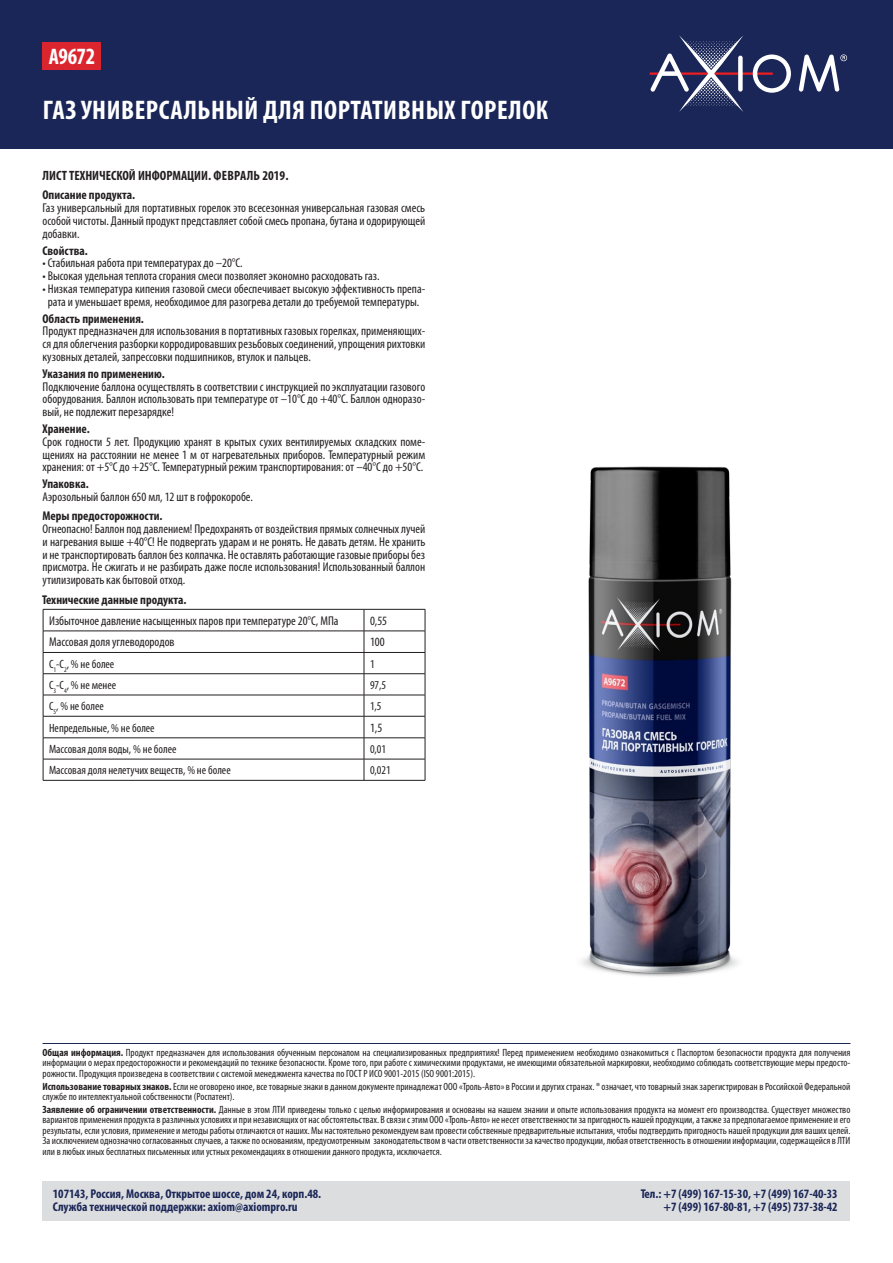
<style>
.page{position:relative;width:893px;height:1263px;background:#fff}
.page>*{position:absolute;margin:0;border:0;box-sizing:border-box;transform-origin:0 0}
.titul{font:700 condensed 27px "Myriad Pro";letter-spacing:.02em;color:#fff}
.Art-____with_GREPsty{font:700 condensed 23.4px "Myriad Pro";color:#fff;scale:.95 1}
.list{font:700 condensed 13.5px "Myriad Pro";color:#231f20}
.main{font:condensed 12.75px/12.8px "Myriad Pro";color:#231f20;text-align:justify}
.address{font:700 condensed 12.75px/13.5px "Myriad Pro";color:#1a2657}
.rub{font:700 condensed 12.75px "Myriad Pro";color:#231f20}
.t1{font:condensed 12px "Myriad Pro";color:#231f20}
.info{font:condensed 10.5px/10.5px "Myriad Pro";color:#231f20;text-align:justify}
.s1{font-size:22.5px}
.s2{font-weight:700}
</style>
<div class="page">
<div style="left:43px;top:1181px;width:807px;height:39px;background:#dcdddf"></div>
<div style="left:0;top:0;width:893px;height:149px;background:#1a2657"></div>
<hr style="left:649px;top:72px;width:124px;height:3px;background:#ee1d23">
<svg style="left:650px;top:35px;width:197px;height:77px"></svg>
<hr style="left:43px;top:1043px;width:807px;height:1px;background:#1a2657">
<img style="left:581px;top:466px;width:157px;height:511px">
<div style="left:43px;top:43px;width:58px;height:27px;background:#da252e"></div>
<hr style="left:43px;top:609px;width:321px;height:1px;background:#231f20">
<hr style="left:364px;top:609px;width:61px;height:1px;background:#231f20">
<hr style="left:43px;top:631px;width:321px;height:1px;background:#231f20">
<hr style="left:364px;top:631px;width:61px;height:1px;background:#231f20">
<hr style="left:43px;top:652px;width:321px;height:1px;background:#231f20">
<hr style="left:364px;top:652px;width:61px;height:1px;background:#231f20">
<hr style="left:43px;top:673px;width:321px;height:1px;background:#231f20">
<hr style="left:364px;top:673px;width:61px;height:1px;background:#231f20">
<hr style="left:43px;top:695px;width:321px;height:1px;background:#231f20">
<hr style="left:364px;top:695px;width:61px;height:1px;background:#231f20">
<hr style="left:43px;top:716px;width:321px;height:1px;background:#231f20">
<hr style="left:364px;top:716px;width:61px;height:1px;background:#231f20">
<hr style="left:43px;top:737px;width:321px;height:1px;background:#231f20">
<hr style="left:364px;top:737px;width:61px;height:1px;background:#231f20">
<hr style="left:43px;top:759px;width:321px;height:1px;background:#231f20">
<svg style="left:43px;top:609px;width:1px;height:171px"></svg>
<hr style="left:364px;top:759px;width:61px;height:1px;background:#231f20">
<svg style="left:364px;top:609px;width:1px;height:171px"></svg>
<svg style="left:425px;top:609px;width:1px;height:171px"></svg>
<hr style="left:43px;top:780px;width:321px;height:1px;background:#231f20">
<hr style="left:364px;top:780px;width:61px;height:1px;background:#231f20">
<p class="Art-____with_GREPsty" style="left:49px;top:42px;width:50px"><span class="s1">A</span>9672</p>
<p class="titul" style="left:43px;top:93px;width:507px">ГАЗ УНИВЕРСАЛЬНЫЙ ДЛЯ ПОРТАТИВНЫХ ГОРЕЛОК</p>
<p class="list" style="left:43px;top:167px;width:247px">ЛИСТ ТЕХНИЧЕСКОЙ ИНФОРМАЦИИ. ФЕВРАЛЬ 2019.</p>
<p class="rub" style="left:43px;top:187px;width:94px">Описание продукта.</p>
<p class="main" style="left:43px;top:201px;width:384px">Газ универсальный для портативных горелок это всесезонная универсальная газовая смесь особой чистоты. Данный продукт представляет собой смесь пропана, бутана и одорирующей добавки.</p>
<p class="rub" style="left:43px;top:242px;width:47px">Свойства.</p>
<p class="main" style="left:43px;top:257px;width:202px">• Стабильная работа при температурах до –20°С.</p>
<p class="main" style="left:43px;top:269px;width:339px">• Высокая удельная теплота сгорания смеси позволяет экономно расходовать газ.</p>
<p class="main" style="left:43px;top:282px;width:384px;text-align:center">• Низкая температура кипения газовой смеси обеспечивает высокую эффективность препа&shy;рата и уменьшает время, необходимое для разогрева детали до требуемой температуры.</p>
<p class="rub" style="left:43px;top:310px;width:103px">Область применения.</p>
<p class="main" style="left:43px;top:325px;width:384px">Продукт предназначен для использования в портативных газовых горелках, применяющих&shy;ся для облегчения разборки корродировавших резьбовых соединений, упрощения рихтовки кузовных деталей, запрессовки подшипников, втулок и пальцев.</p>
<p class="rub" style="left:43px;top:366px;width:124px">Указания по применению.</p>
<p class="main" style="left:43px;top:380px;width:384px">Подключение баллона осуществлять в соответствии с инструкцией по эксплуатации газового оборудования. Баллон использовать при температуре от –10°C до +40°C. Баллон одноразо&shy;вый, не подлежит перезарядке!</p>
<p class="rub" style="left:43px;top:421px;width:49px">Хранение.</p>
<p class="main" style="left:43px;top:435px;width:384px">Срок годности 5 лет. Продукцию хранят в крытых сухих вентилируемых складских поме&shy;щениях на расстоянии не менее 1 м от нагревательных приборов. Температурный режим хранения: от +5°С до +25°С. Температурный режим транспортирования: от –40°С до +50°С.</p>
<p class="rub" style="left:43px;top:476px;width:48px">Упаковка.</p>
<p class="main" style="left:43px;top:490px;width:212px">Аэрозольный баллон 650 мл, 12 шт в гофрокоробе.</p>
<p class="rub" style="left:43px;top:508px;width:122px">Меры предосторожности.</p>
<p class="main" style="left:43px;top:522px;width:384px">Огнеопасно! Баллон под давлением! Предохранять от воздействия прямых солнечных лучей и нагревания выше +40°С! Не подвергать ударам и не ронять. Не давать детям. Не хранить и не транспортировать баллон без колпачка. Не оставлять работающие газовые приборы без присмотра. Не сжигать и не разбирать даже после использования! Использованный баллон утилизировать как бытовой отход.</p>
<p class="rub" style="left:42px;top:592px;width:146px">Технические данные продукта.</p>
<p class="main" style="left:49px;top:614px;width:291px">Избыточное давление насыщенных паров при температуре 20°С, МПа</p>
<p class="main" style="left:370px;top:614px;width:19px">0,55</p>
<p class="main" style="left:49px;top:636px;width:127px">Массовая доля углеводородов</p>
<p class="main" style="left:370px;top:636px;width:16px">100</p>
<p class="t1" style="left:49px;top:656px;width:67px">С<sub>1</sub>-С<sub>2</sub>, % не более</p>
<p class="t1" style="left:370px;top:656px;width:6px">1</p>
<p class="t1" style="left:49px;top:678px;width:68px">С<sub>3</sub>-С<sub>4</sub>, % не менее</p>
<p class="t1" style="left:370px;top:678px;width:18px">97,5</p>
<p class="t1" style="left:49px;top:699px;width:56px">С<sub>5</sub>, % не более</p>
<p class="t1" style="left:370px;top:699px;width:13px">1,5</p>
<p class="t1" style="left:49px;top:720px;width:107px">Непредельные, % не более</p>
<p class="main" style="left:370px;top:721px;width:14px">1,5</p>
<p class="t1" style="left:49px;top:742px;width:129px">Массовая доля воды, % не более</p>
<p class="t1" style="left:370px;top:742px;width:18px">0,01</p>
<p class="t1" style="left:49px;top:763px;width:183px">Массовая доля нелетучих веществ, % не более</p>
<p class="t1" style="left:370px;top:763px;width:22px">0,021</p>
<p class="info" style="left:43px;top:1047px;width:809px"><span class="s2">Общая информация.</span> Продукт предназначен для использования обученным персоналом на специализированных предприятиях! Перед применением необходимо ознакомиться с Паспортом безопасности продукта для получения информации о мерах предосторожности и рекомендаций по технике безопасности. Кроме того, при работе с химическими продуктами, не имеющими обязательной маркировки, необходимо соблюдать соответствующие меры предосто&shy;рожности. Продукция произведена в соответствии с системой менеджмента качества по ГОСТ Р ИСО 9001-2015 (ISO 9001:2015).</p>
<p class="info" style="left:43px;top:1081px;width:809px"><span class="s2">Использование товарных знаков.</span> Если не оговорено иное, все товарные знаки в данном документе принадлежат ООО «Троль-Авто» в России и других странах. ® означает, что товарный знак зарегистрирован в Российской Федеральной службе по интеллектуальной собственности (Роспатент).</p>
<p class="info" style="left:43px;top:1104px;width:809px"><span class="s2">Заявление об ограничении ответственности.</span> Данные в этом ЛТИ приведены только с целью информирования и основаны на нашем знании и опыте использования продукта на момент его производства. Существует множество вариантов применения продукта в различных условиях и при независящих от нас обстоятельствах. В связи с этим ООО «Троль-Авто» не несет ответственности за пригодность нашей продукции, а также за предполагаемое применение и его результаты, если условия, применение и методы работы отличаются от наших. Мы настоятельно рекомендуем вам провести собственные предварительные испытания, чтобы подтвердить пригодность нашей продукции для ваших целей.<br>За исключением однозначно согласованных случаев, а также по основаниям, предусмотренным законодательством в части ответственности за качество продукции, любая ответственность в отношении информации, содержащейся в ЛТИ или в любых иных бесплатных письменных или устных рекомендациях в отношении данного продукта, исключается.</p>
<p class="address" style="left:53px;top:1186px;width:270px">107143, Россия, Москва, Открытое шоссе, дом 24, корп.48.<br>Служба технической поддержки: axiom@axiompro.ru</p>
<p class="address" style="left:641px;top:1186px;width:199px;text-align:right">Тел.: +7 (499) 167-15-30, +7 (499) 167-40-33 +7 (499) 167-80-81, +7 (495) 737-38-42</p>
</div>
